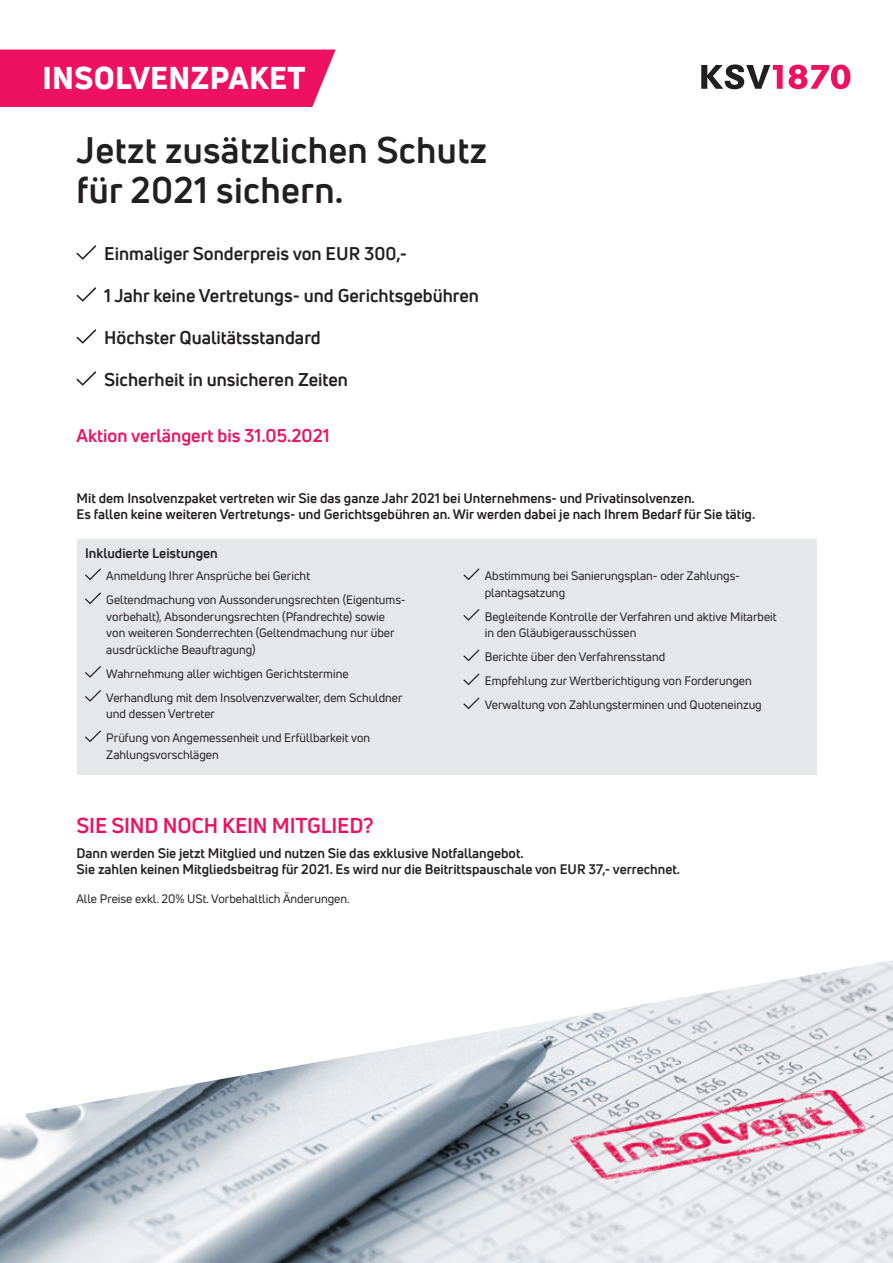
<style>
.page{position:relative;width:893px;height:1263px;background:#fff}
.page>*{position:absolute;margin:0;border:0;box-sizing:border-box;transform-origin:0 0}
.t1{font:700 36px/39.8px "Uni Neue";letter-spacing:.01em;color:#231f20}
.t2{font:800 30.75px "Uni Neue";letter-spacing:.005em;color:#fff}
.t3{font:700 21px "Uni Neue";letter-spacing:-.01em;color:#ed1160}
.t4{font:700 18px "Uni Neue";color:#231f20}
.t5{font:700 18px "Uni Neue";color:#ed1160}
.t6{font:700 13.5px/15.8px "Uni Neue";color:#231f20}
.t7{font:12px/24px "Uni Neue";color:#231f20}
</style>
<div class="page">
<img style="left:0;top:960px;width:893px;height:303px">
<div style="left:0;top:50px;width:336px;height:57px;background:#ed1160"></div>
<svg style="left:789px;top:65px;width:61px;height:24px"></svg>
<svg style="left:701px;top:64px;width:82px;height:25px"></svg>
<svg style="left:76px;top:245px;width:20px;height:15px"></svg>
<svg style="left:76px;top:287px;width:20px;height:15px"></svg>
<svg style="left:76px;top:329px;width:20px;height:15px"></svg>
<svg style="left:76px;top:371px;width:20px;height:15px"></svg>
<div style="left:77px;top:540px;width:739px;height:235px;background:#e6e7e9"></div>
<svg style="left:85px;top:568px;width:16px;height:12px"></svg>
<svg style="left:85px;top:592px;width:16px;height:12px"></svg>
<svg style="left:85px;top:666px;width:16px;height:12px"></svg>
<svg style="left:85px;top:690px;width:16px;height:12px"></svg>
<svg style="left:85px;top:730px;width:16px;height:12px"></svg>
<svg style="left:463px;top:568px;width:16px;height:12px"></svg>
<svg style="left:463px;top:609px;width:16px;height:12px"></svg>
<svg style="left:463px;top:649px;width:16px;height:12px"></svg>
<svg style="left:463px;top:673px;width:16px;height:12px"></svg>
<svg style="left:463px;top:697px;width:16px;height:12px"></svg>
<h2 class="t2" style="left:43px;top:57px;width:264px">INSOLVENZPAKET</h2>
<h1 class="t1" style="left:77px;top:130px;width:412px">Jetzt zusätzlichen Schutz für 2021 sichern.</h1>
<h3 class="t4" style="left:104px;top:242px;width:304px">Einmaliger Sonderpreis von EUR 300,-</h3>
<h3 class="t4" style="left:104px;top:284px;width:376px">1 Jahr keine Vertretungs- und Gerichtsgebühren</h3>
<h3 class="t4" style="left:104px;top:326px;width:218px">Höchster Qualitätsstandard</h3>
<h3 class="t4" style="left:104px;top:368px;width:245px">Sicherheit in unsicheren Zeiten</h3>
<h3 class="t5" style="left:77px;top:424px;width:255px">Aktion verlängert bis 31.05.2021</h3>
<p class="t6" style="left:77px;top:490px;width:680px">Mit dem Insolvenzpaket vertreten wir Sie das ganze Jahr 2021 bei Unternehmens- und Privatinsolvenzen.<br>Es fallen keine weiteren Vertretungs- und Gerichtsgebühren an. Wir werden dabei je nach Ihrem Bedarf für Sie tätig.</p>
<p class="t6" style="left:85px;top:546px;width:134px">Inkludierte Leistungen</p>
<p class="t7" style="left:106px;top:564px;width:301px">Anmeldung Ihrer Ansprüche bei Gericht<br>Geltendmachung von Aussonderungsrechten (Eigentums-</p>
<p class="t7" style="left:106px;top:608px;width:290px;line-height:16.5px">vorbehalt), Absonderungsrechten (Pfandrechte) sowie von weiteren Sonderrechten (Geltendmachung nur über ausdrückliche Beauftragung)</p>
<p class="t7" style="left:106px;top:661px;width:298px">Wahrnehmung aller wichtigen Gerichtstermine<br>Verhandlung mit dem Insolvenzverwalter, dem Schuldner</p>
<p class="t7" style="left:106px;top:702px;width:265px">und dessen Vertreter<br>Prüfung von Angemessenheit und Erfüllbarkeit von</p>
<p class="t7" style="left:106px;top:742px;width:114px">Zahlungsvorschlägen</p>
<p class="t7" style="left:485px;top:567px;width:257px;line-height:16.5px">Abstimmung bei Sanierungsplan- oder Zahlungs&shy;plantagsatzung</p>
<p class="t7" style="left:485px;top:608px;width:293px;line-height:16.5px">Begleitende Kontrolle der Verfahren und aktive Mitarbeit in den Gläubigerausschüssen</p>
<p class="t7" style="left:485px;top:645px;width:279px">Berichte über den Verfahrensstand<br>Empfehlung zur Wertberichtigung von Forderungen<br>Verwaltung von Zahlungsterminen und Quoteneinzug</p>
<h3 class="t3" style="left:77px;top:813px;width:242px">Sie si nd noch kei n Mitglie</h3>
<h3 class="t3" style="left:349px;top:813px;width:26px">d?</h3>
<p class="t6" style="left:77px;top:845px;width:605px">Dann werden Sie jetzt Mitglied und nutzen Sie das exklusive N otfallangebot.<br>Sie zahlen keinen Mitgliedsbeitrag für 2021. Es wird nur die Beitrittspauschale von EUR 37,- verrechnet.</p>
<p class="t7" style="left:77px;top:886px;width:275px">Alle Preise exkl. 20% USt. Vorbehaltlich Änderungen.</p>
</div>
